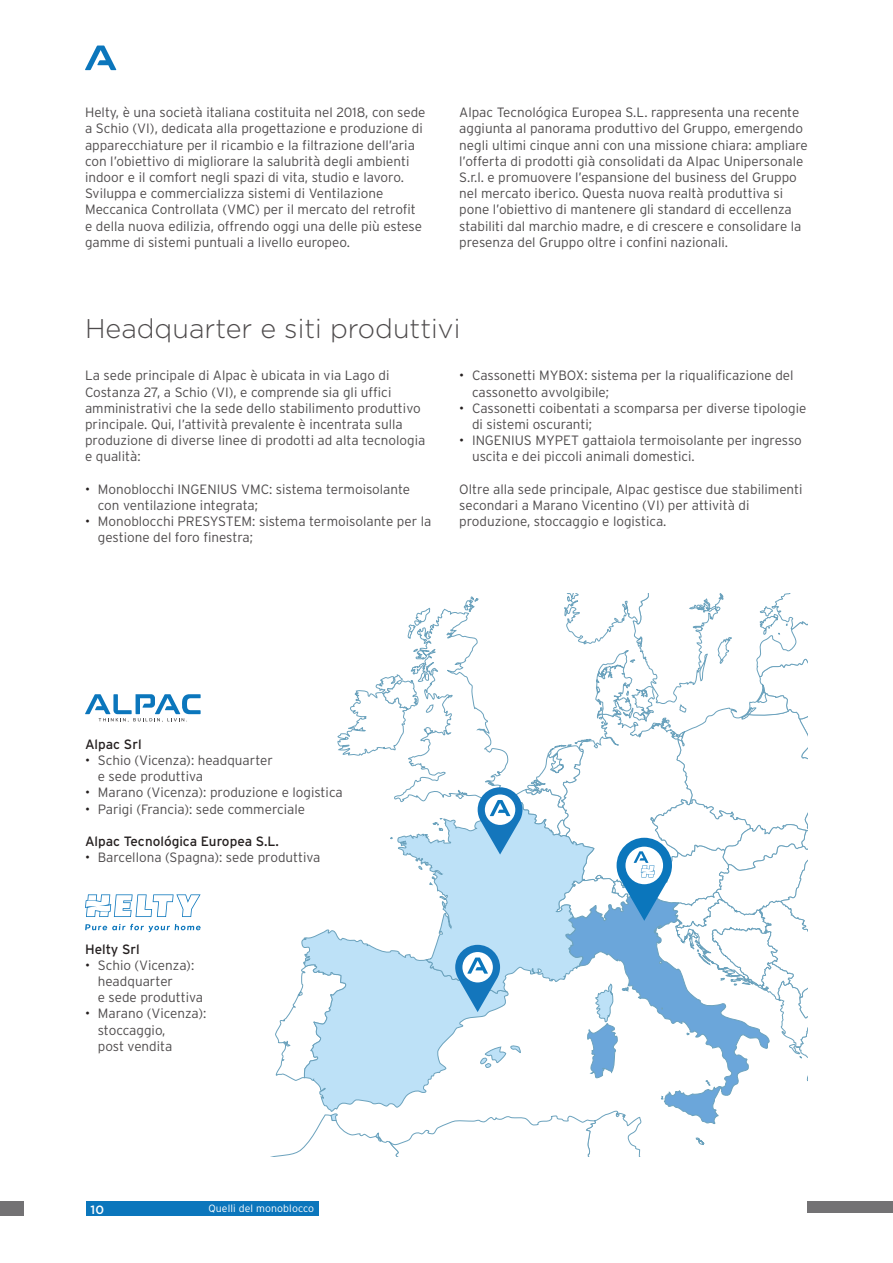
<style>
.page{position:relative;width:893px;height:1263px;background:#fff}
.page>*{position:absolute;margin:0;border:0;box-sizing:border-box;transform-origin:0 0}
.t1{font:300 27px "Gotham";color:#4e4b4c}
.t2{font:300 13.5px/16.2px "Interstate";color:#4e4b4c}
.t3{font:13.5px "Interstate";color:#241f1f}
.t4{font:500 12px "Gotham";color:#fff}
.t5{font:300 10.5px "Interstate";letter-spacing:.01em;color:#fff}
.s1{color:#241f1f}
</style>
<div class="page">
<svg style="left:85px;top:894px;width:116px;height:38px"></svg>
<svg style="left:85px;top:694px;width:116px;height:28px"></svg>
<svg style="left:270px;top:593px;width:538px;height:564px"></svg>
<div style="left:87px;top:1201px;width:232px;height:15px;background:#0b76bc"></div>
<svg style="left:85px;top:46px;width:31px;height:24px"></svg>
<div style="left:0;top:1201px;width:23px;height:15px;background:#737274"></div>
<div style="left:808px;top:1201px;width:85px;height:12px;background:#737274"></div>
<p class="t2" style="left:85px;top:104px;width:342px">Helty, è una società italiana costituita nel 2018, con sede a Schio (VI), dedicata alla progettazione e produzione di apparecchiature per il ricambio e la filtrazione dell’aria con l’obiettivo di migliorare la salubrità degli ambienti indoor e il comfort negli spazi di vita, studio e lavoro.<br>Sviluppa e commercializza sistemi di Ventilazione Meccanica Controllata (VMC) per il mercato del retrofit e della nuova edilizia, offrendo oggi una delle più estese gamme di sistemi puntuali a livello europeo.</p>
<p class="t2" style="left:459px;top:104px;width:350px">Alpac Tecnológica Europea S.L. rappresenta una recente aggiunta al panorama produttivo del Gruppo, emergendo negli ultimi cinque anni con una missione chiara: ampliare l’offerta di prodotti già consolidati da Alpac Unipersonale S.r.l. e promuovere l’espansione del business del Gruppo nel mercato iberico. Questa nuova realtà produttiva si pone l’obiettivo di mantenere gli standard di eccellenza stabiliti dal marchio madre, e di crescere e consolidare la presenza del Gruppo oltre i confini nazionali.</p>
<h1 class="t1" style="left:85px;top:311px;width:377px">Headquarter e siti produttivi</h1>
<p class="t2" style="left:85px;top:367px;width:342px">La sede principale di Alpac è ubicata in via Lago di Costanza 27, a Schio (VI), e comprende sia gli uffici amministrativi che la sede dello stabilimento produttivo principale. Qui, l’attività prevalente è incentrata sulla produzione di diverse linee di prodotti ad alta tecnologia e qualità:</p>
<p class="t2" style="left:98px;top:481px;width:314px;text-indent:-13px"><span class="s1">•</span> Monoblocchi INGENIUS VMC: sistema termoisolante con ventilazione integrata;</p>
<p class="t2" style="left:98px;top:513px;width:335px;text-indent:-13px"><span class="s1">•</span> Monoblocchi PRESYSTEM: sistema termoisolante per la gestione del foro finestra;</p>
<p class="t2" style="left:472px;top:367px;width:323px;text-indent:-13px"><span class="s1">•</span> Cassonetti MYBOX: sistema per la riqualificazione del cassonetto avvolgibile;</p>
<p class="t2" style="left:472px;top:400px;width:336px;text-indent:-13px"><span class="s1">•</span> Cassonetti coibentati a scomparsa per diverse tipologie di sistemi oscuranti;</p>
<p class="t2" style="left:472px;top:432px;width:331px;text-indent:-13px"><span class="s1">•</span> INGENIUS MYPET gattaiola termoisolante per ingresso uscita e dei piccoli animali domestici.</p>
<p class="t2" style="left:459px;top:481px;width:345px">Oltre alla sede principale, Alpac gestisce due stabilimenti secondari a Marano Vicentino (VI) per attività di produzione, stoccaggio e logistica.</p>
<p class="t3" style="left:85px;top:736px;width:58px">Alpac Srl</p>
<p class="t2" style="left:98px;top:752px;width:177px;text-indent:-13px"><span class="s1">•</span> Schio (Vicenza): headquarter e sede produttiva</p>
<p class="t2" style="left:85px;top:784px;width:259px"><span class="s1">•</span> Marano (Vicenza): produzione e logistica</p>
<p class="t2" style="left:85px;top:800px;width:222px"><span class="s1">•</span> Parigi (Francia): sede commerciale</p>
<p class="t3" style="left:85px;top:834px;width:195px">Alpac Tecnológica Europea S.L.</p>
<p class="t2" style="left:85px;top:849px;width:237px"><span class="s1">•</span> Barcellona (Spagna): sede produttiva</p>
<p class="t3" style="left:85px;top:941px;width:56px">Helty Srl</p>
<p class="t2" style="left:98px;top:957px;width:107px;text-indent:-13px"><span class="s1">•</span> Schio (Vicenza): headquarter<br>e sede produttiva</p>
<p class="t2" style="left:98px;top:1005px;width:110px;text-indent:-13px"><span class="s1">•</span> Marano (Vicenza): stoccaggio,<br>post vendita</p>
<p class="t4" style="left:91px;top:1201px;width:15px">10</p>
<p class="t5" style="left:208px;top:1202px;width:107px">Quelli del monoblocco</p>
</div>
